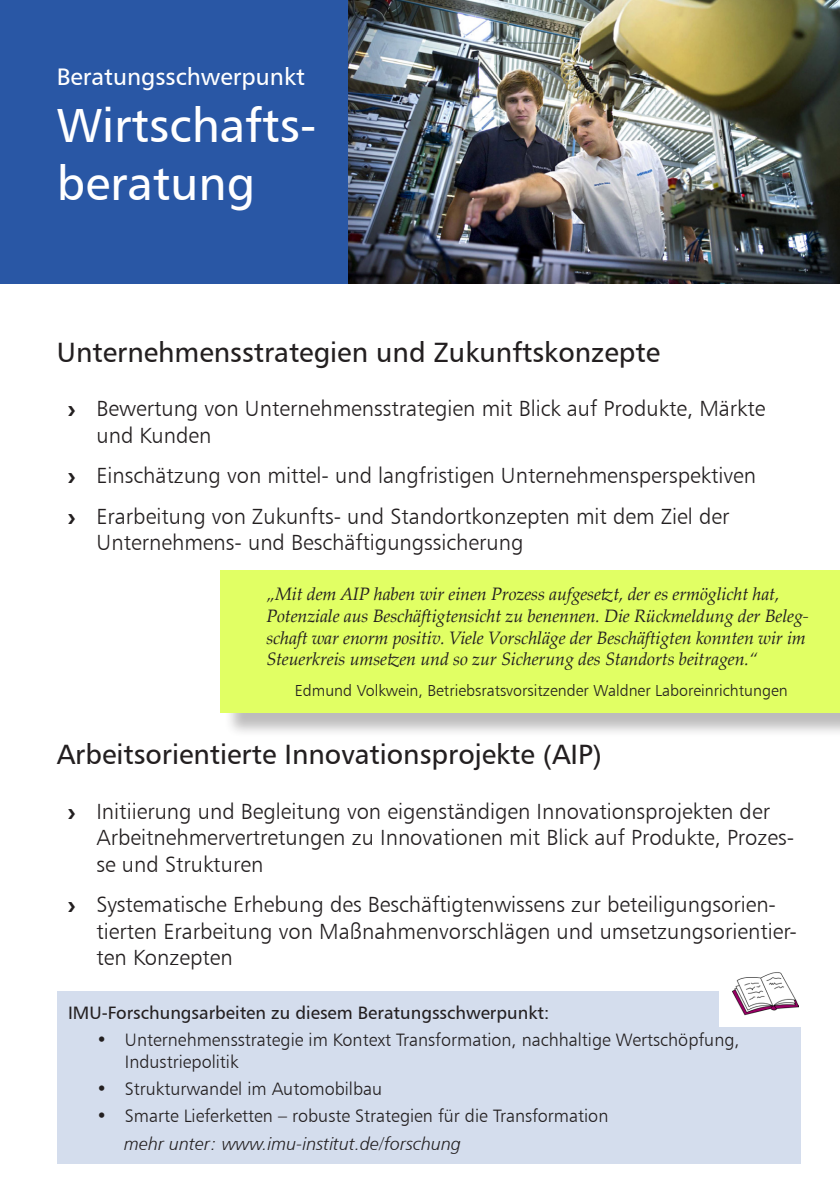
<style>
.page{position:relative;width:840px;height:1191px;background:#fff}
.page>*{position:absolute;margin:0;border:0;box-sizing:border-box;transform-origin:0 0}
.t1{font:48px/57.6px "Humanist 777 BT Roman B";color:#fff}
.Überschrift_1{font:28px "Humanist 777 BT Roman B";color:#231f20}
.t2{font:24px "Humanist 777 BT Roman B";color:#fff}
.t3{font:22px/26.4px "Humanist 777 BT Light B";color:#231f20}
.t4{font:italic 18px/21.6px "Palatino Linotype";letter-spacing:-.01em;color:#231f20}
.t5{font:18px/21.6px "Humanist 777 BT Light B";color:#231f20}
.t6{font:18px "Humanist 777 BT Roman B";color:#231f20}
.t7{font:18px "Humanist 777 BT Light Italic B";color:#231f20}
.t8{font:16px "Humanist 777 BT Light B";color:#231f20}
.s1{font-family:"Gill Sans";font-weight:700}
</style>
<div class="page">
<div style="left:0;top:0;width:348px;height:283px;background:#2957a5"></div>
<div style="left:57px;top:991px;width:742px;height:173px;background:#d4dded"></div>
<div style="left:718px;top:960px;width:100px;height:66px;background:#fff"></div>
<img style="left:732px;top:972px;width:65px;height:44px">
<hr style="left:839px;top:0;width:1px;height:283px;background:#2957a5">
<hr style="left:839px;top:930px;width:1px;height:186px;background:#e1ff64">
<div style="left:224px;top:573px;width:615px;height:164px;background:#231f20;opacity:.3"></div>
<div style="left:221px;top:570px;width:618px;height:142px;background:#e1ff64"></div>
<img style="left:348px;top:0;width:491px;height:283px">
<p class="t2" style="left:57px;top:61px;width:249px">Beratungsschwerpunkt</p>
<p class="t1" style="left:57px;top:96px;width:261px">Wirtschafts&shy;beratung</p>
<p class="Überschrift_1" style="left:57px;top:334px;width:604px">Unternehmensstrategien und Zukunftskonzepte</p>
<p class="t3" style="left:96px;top:395px;width:670px;text-indent:-28px"><span class="s1">›</span> Bewertung von Unternehmensstrategien mit Blick auf Produkte, Märkte und Kunden</p>
<p class="t3" style="left:68px;top:462px;width:689px"><span class="s1">›</span> Einschätzung von mittel- und langfristigen Unternehmensperspektiven</p>
<p class="t3" style="left:96px;top:503px;width:634px;text-indent:-28px"><span class="s1">›</span> Erarbeitung von Zukunfts- und Standortkonzepten mit dem Ziel der<br>Unternehmens- und Beschäftigungssicherung</p>
<p class="t4" style="left:266px;top:583px;width:543px">„Mit dem AIP haben wir einen Prozess aufgesetzt, der es ermöglicht hat, Potenziale aus Beschäftigtensicht zu benennen. Die Rückmeldung der Beleg&shy;schaft war enorm positiv. Viele Vorschläge der Beschäftigten konnten wir im Steuerkreis umsetzen und so zur Sicherung des Standorts beitragen.“</p>
<p class="t8" style="left:294px;top:680px;width:494px">Edmund Volkwein, Betriebsratsvorsitzender Waldner Laboreinrichtungen</p>
<p class="Überschrift_1" style="left:57px;top:737px;width:546px">Arbeitsorientierte Innovationsprojekte (AIP)</p>
<p class="t3" style="left:96px;top:798px;width:698px;text-indent:-28px"><span class="s1">›</span> Initiierung und Begleitung von eigenständigen Innovationsprojekten der<br>Arbeitnehmervertretungen zu Innovationen mit Blick auf Produkte, Prozes&shy;se und Strukturen</p>
<p class="t3" style="left:96px;top:891px;width:701px;text-indent:-28px"><span class="s1">›</span> Systematische Erhebung des Beschäftigtenwissens zur beteiligungsorien&shy;tierten Erarbeitung von Maßnahmenvorschlägen und umsetzungsorientier&shy;ten Konzepten</p>
<p class="t6" style="left:68px;top:1001px;width:482px">IMU-Forschungsarbeiten zu diesem Beratungsschwerpunkt:</p>
<p class="t5" style="left:125px;top:1029px;width:616px;text-indent:-28px">• Unternehmensstrategie im Kontext Transformation, nachhaltige Wertschöpfung,<br>Industriepolitik</p>
<p class="t5" style="left:96px;top:1077px;width:287px">• Strukturwandel im Automobilbau</p>
<p class="t5" style="left:96px;top:1105px;width:513px">• Smarte Lieferketten – robuste Strategien für die Transformation</p>
<p class="t7" style="left:124px;top:1132px;width:338px">mehr unter: www.imu-institut.de/forschung</p>
</div>
